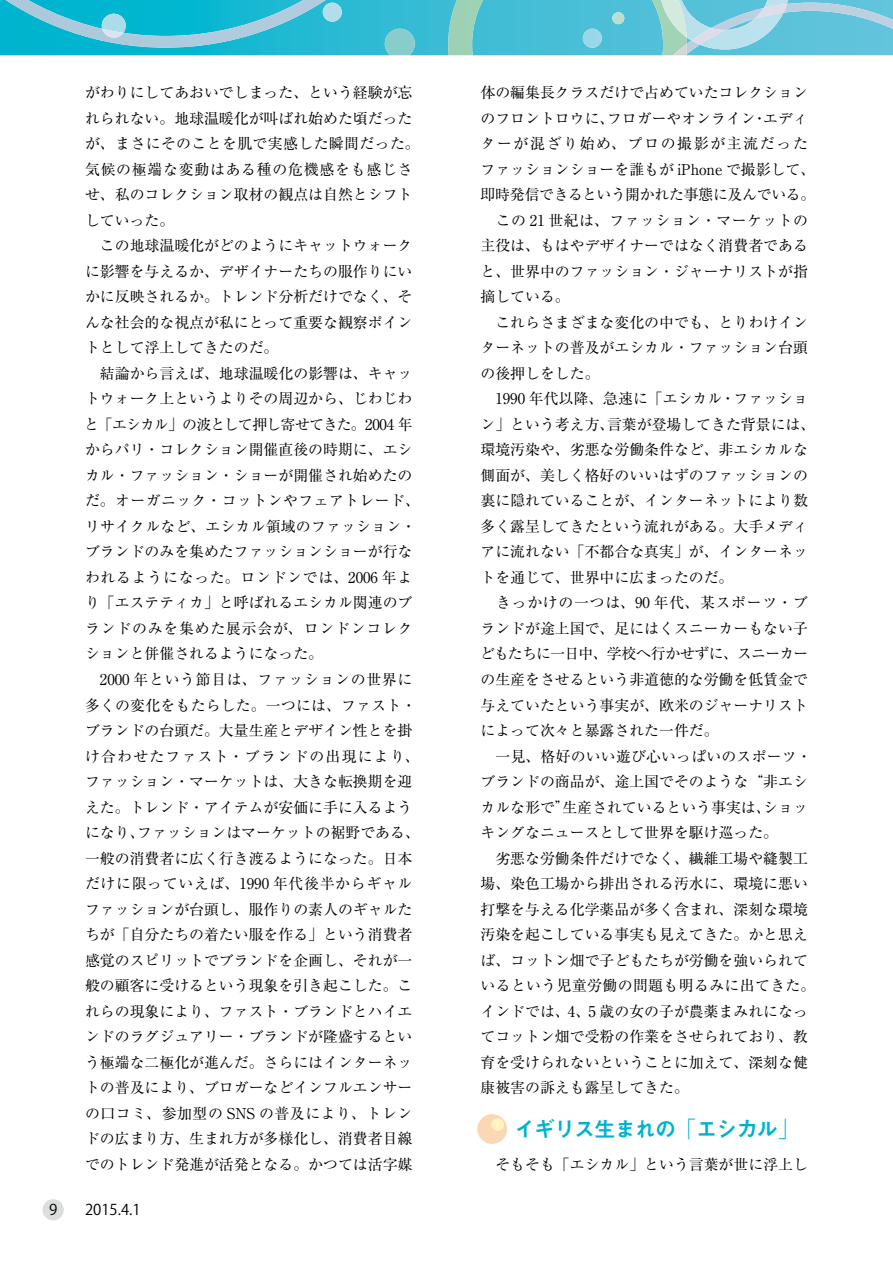
<style>
.page{position:relative;width:893px;height:1263px;background:#fff}
.page>*{position:absolute;margin:0;border:0;box-sizing:border-box;transform-origin:0 0}
.t1{font:21.3px "Midashi Go MB31";letter-spacing:-.055em;color:#00b3cd}
.t2{font:14.85px/25.5px "Ryumin Pro";color:#000}
.t3{font:14.85px "Koz Go Pro";color:#000}
</style>
<div class="page">
<svg style="left:0;top:0;width:448px;height:55px;background:#25b9d2"></svg>
<svg style="left:385px;top:29px;width:30px;height:26px"></svg>
<svg style="left:448px;top:0;width:445px;height:55px;background:#6dc7d8"></svg>
<svg style="left:0;top:0;width:344px;height:48px;background:#37bdd4"></svg>
<div style="left:43px;top:1199px;width:21px;height:21px;background:#dcdddd;border-radius:50%"></div>
<div style="left:477px;top:1114px;width:30px;height:30px;background:#fbd8b5;border-radius:50%"></div>
<div style="left:491px;top:1118px;width:13px;height:13px;background:#fff3c2;border-radius:50%"></div>
<p class="t2" style="left:84px;top:79px;width:337px">がわりにしてあおいでしまった、という経験が忘れられない。地球温暖化が叫ばれ始めた頃だったが、まさにそのことを肌で実感した瞬間だった。気候の極端な変動はある種の危機感をも感じさせ、私のコレクション取材の観点は自然とシフトしていった。<br>　この地球温暖化がどのようにキャットウォークに影響を与えるか、デザイナーたちの服作りにいかに反映されるか。トレンド分析だけでなく、そんな社会的な視点が私にとって重要な観察ポイントとして浮上してきたのだ。<br>　結論から言えば、地球温暖化の影響は、キャットウォーク上というよりその周辺から、じわじわと「エシカル」の波として押し寄せてきた。2004 年からパリ・コレクション開催直後の時期に、エシカル・ファッション・ショーが開催され始めたのだ。オーガニック・コットンやフェアトレード、リサイクルなど、エシカル領域のファッション・ブランドのみを集めたファッションショーが行なわれるようになった。ロンドンでは、2006 年より「エステティカ」と呼ばれるエシカル関連のブランドのみを集めた展示会が、ロンドンコレクションと併催されるようになった。<br>　2000 年という節目は、ファッションの世界に多くの変化をもたらした。一つには、ファスト・ブランドの台頭だ。大量生産とデザイン性とを掛け合わせたファスト・ブランドの出現により、ファッション・マーケットは、大きな転換期を迎えた。トレンド・アイテムが安価に手に入るようになり、ファッションはマーケットの裾野である、一般の消費者に広く行き渡るようになった。日本だけに限っていえば、1990 年代後半からギャルファッションが台頭し、服作りの素人のギャルたちが「自分たちの着たい服を作る」という消費者感覚のスピリットでブランドを企画し、それが一般の顧客に受けるという現象を引き起こした。これらの現象により、ファスト・ブランドとハイエンドのラグジュアリー・ブランドが隆盛するという極端な二極化が進んだ。さらにはインターネットの普及により、ブロガーなどインフルエンサーの口コミ、参加型の SNS の普及により、トレンドの広まり方、生まれ方が多様化し、消費者目線でのトレンド発進が活発となる。かつては活字媒</p>
<p class="t3" style="left:49px;top:1200px;width:10px">9</p>
<p class="t3" style="left:85px;top:1200px;width:57px">2015.4.1</p>
<p class="t2" style="left:480px;top:79px;width:337px">体の編集長クラスだけで占めていたコレクションのフロントロウに、フロガーやオンライン・エディターが混ざり始め、プロの撮影が主流だったファッションショーを誰もが iPhone で撮影して、即時発信できるという開かれた事態に及んでいる。　この 21 世紀は、ファッション・マーケットの主役は、もはやデザイナーではなく消費者であると、世界中のファッション・ジャーナリストが指摘している。<br>　これらさまざまな変化の中でも、とりわけインターネットの普及がエシカル・ファッション台頭の後押しをした。<br>　1990 年代以降、急速に「エシカル・ファッション」という考え方、言葉が登場してきた背景には、環境汚染や、劣悪な労働条件など、非エシカルな側面が、美しく格好のいいはずのファッションの裏に隠れていることが、インターネットにより数多く露呈してきたという流れがある。大手メディアに流れない「不都合な真実」が、インターネットを通じて、世界中に広まったのだ。<br>　きっかけの一つは、90 年代、某スポーツ・ブランドが途上国で、足にはくスニーカーもない子どもたちに一日中、学校へ行かせずに、スニーカーの生産をさせるという非道徳的な労働を低賃金で与えていたという事実が、欧米のジャーナリストによって次々と暴露された一件だ。<br>　一見、格好のいい遊び心いっぱいのスポーツ・ブランドの商品が、途上国でそのような“非エシカルな形で”生産されているという事実は、ショッキングなニュースとして世界を駆け巡った。<br>　劣悪な労働条件だけでなく、繊維工場や縫製工場、染色工場から排出される汚水に、環境に悪い打撃を与える化学薬品が多く含まれ、深刻な環境汚染を起こしている事実も見えてきた。かと思えば、コットン畑で子どもたちが労働を強いられているという児童労働の問題も明るみに出てきた。インドでは、4、5 歳の女の子が農薬まみれになってコットン畑で受粉の作業をさせられており、教育を受けられないということに加えて、深刻な健康被害の訴えも露呈してきた。</p>
<h1 class="t1" style="left:514px;top:1116px;width:286px">イギリス生まれの「エシカル」</h1>
<p class="t2" style="left:480px;top:1150px;width:329px">　そもそも「エシカル」という言葉が世に浮上し</p>
</div>
